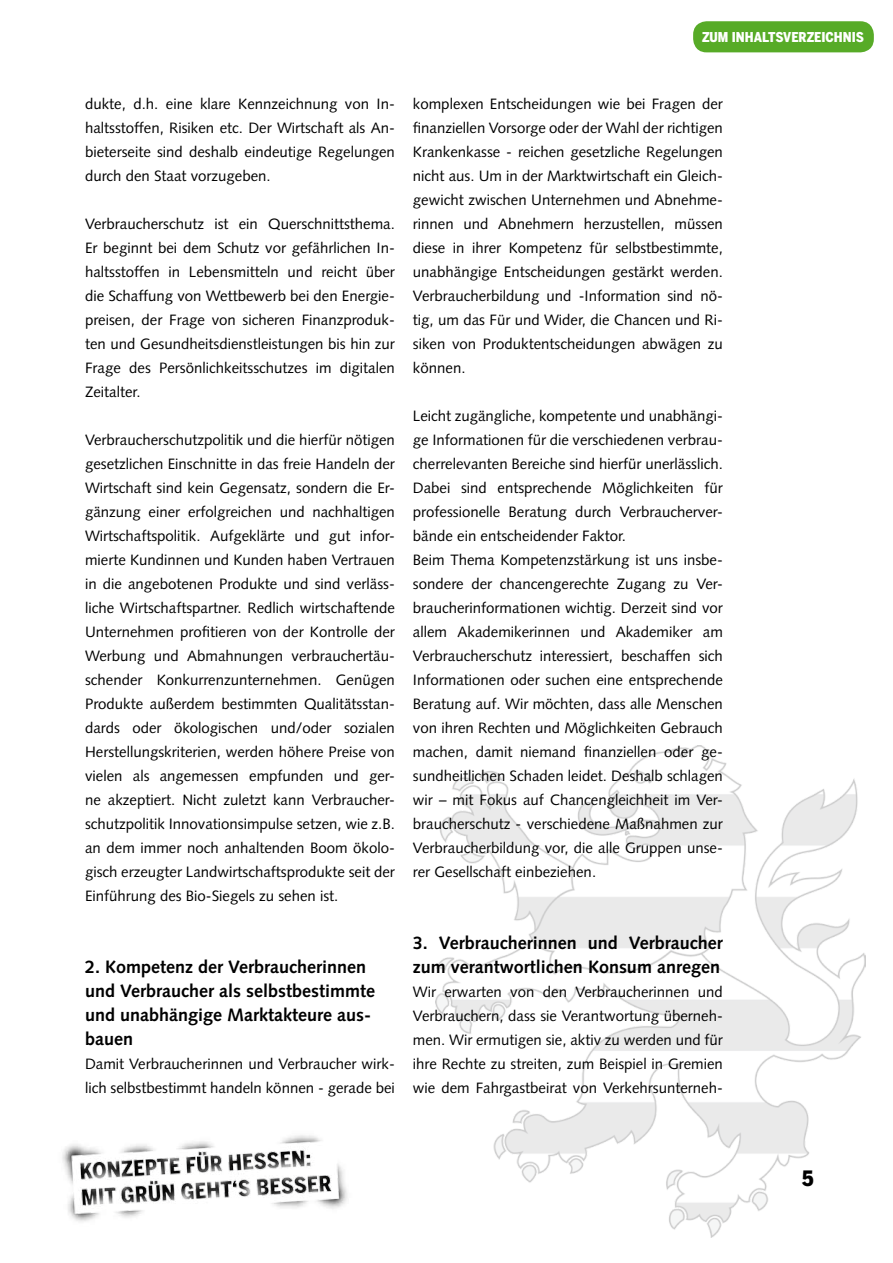
<style>
.page{position:relative;width:893px;height:1263px;background:#fff}
.page>*{position:absolute;margin:0;border:0;box-sizing:border-box;transform-origin:0 0}
.t1{font:900 21px "Benton Sans Cond";color:#000}
.t2{font:700 18px/24px "Gruene Syntax";color:#000}
.t3{font:15px/24px "Gruene Syntax";color:#000;text-align:justify}
.t4{font:900 13.5px "Benton Sans Cond";color:#fff}
</style>
<div class="page">
<img style="left:436px;top:746px;width:429px;height:491px">
<img style="left:62px;top:1135px;width:285px;height:87px">
<div style="left:693px;top:21px;width:181px;height:31px;background:#57ab27;border-radius:14px"></div>
<p class="t4" style="left:702px;top:29px;width:164px">ZUM INHALTSVERZEICHNIS</p>
<p class="t3" style="left:85px;top:92px;width:311px">dukte, d.h. eine klare Kennzeichnung von In&shy;haltsstoffen, Risiken etc. Der Wirtschaft als An&shy;bieterseite sind deshalb eindeutige Regelungen durch den Staat vorzugeben.</p>
<p class="t3" style="left:85px;top:212px;width:311px">Verbraucherschutz ist ein Querschnittsthema.<br>Er beginnt bei dem Schutz vor gefährlichen In&shy;haltsstoffen in Lebensmitteln und reicht über die Schaffung von Wettbewerb bei den Energie&shy;preisen, der Frage von sicheren Finanzproduk&shy;ten und Gesundheitsdienstleistungen bis hin zur Frage des Persönlichkeitsschutzes im digitalen Zeitalter.</p>
<p class="t3" style="left:85px;top:428px;width:311px">Verbraucherschutzpolitik und die hierfür nötigen gesetzlichen Einschnitte in das freie Handeln der Wirtschaft sind kein Gegensatz, sondern die Er&shy;gänzung einer erfolgreichen und nachhaltigen Wirtschaftspolitik. Aufgeklärte und gut infor&shy;mierte Kundinnen und Kunden haben Vertrauen in die angebotenen Produkte und sind verläss&shy;liche Wirtschaftspartner. Redlich wirtschaftende Unternehmen profitieren von der Kontrolle der Werbung und Abmahnungen verbrauchertäu&shy;schender Konkurrenzunternehmen. Genügen Produkte außerdem bestimmten Qualitätsstan&shy;dards oder ökologischen und/oder sozialen Herstellungskriterien, werden höhere Preise von vielen als angemessen empfunden und ger&shy;ne akzeptiert. Nicht zuletzt kann Verbraucher&shy;schutzpolitik Innovationsimpulse setzen, wie z.B. an dem immer noch anhaltenden Boom ökolo&shy;gisch erzeugter Landwirtschaftsprodukte seit der Einführung des Bio-Siegels zu sehen ist.</p>
<p class="t2" style="left:85px;top:955px;width:291px">2. Kompetenz der Verbraucherinnen und Verbraucher als selbstbestimmte und unabhängige Marktakteure aus&shy;bauen</p>
<p class="t3" style="left:85px;top:1052px;width:311px">Damit Verbraucherinnen und Verbraucher wirk&shy;lich selbstbestimmt handeln können - gerade bei</p>
<p class="t3" style="left:413px;top:92px;width:311px">komplexen Entscheidungen wie bei Fragen der finanziellen Vorsorge oder der Wahl der richtigen Krankenkasse - reichen gesetzliche Regelungen nicht aus. Um in der Marktwirtschaft ein Gleich&shy;gewicht zwischen Unternehmen und Abnehme&shy;rinnen und Abnehmern herzustellen, müssen diese in ihrer Kompetenz für selbstbestimmte, unabhängige Entscheidungen gestärkt werden.<br>Verbraucherbildung und -Information sind nö&shy;tig, um das Für und Wider, die Chancen und Ri&shy;siken von Produktentscheidungen abwägen zu können.</p>
<p class="t3" style="left:413px;top:404px;width:311px;text-align:left">Leicht zugängliche, kompetente und unabhängi&shy;ge Informationen für die verschiedenen verbrau&shy;cherrelevanten Bereiche sind hierfür unerlässlich.<br>Dabei sind entsprechende Möglichkeiten für professionelle Beratung durch Verbraucherver&shy;bände ein entscheidender Faktor.<br>Beim Thema Kompetenzstärkung ist uns insbe&shy;sondere der chancengerechte Zugang zu Ver&shy;braucherinformationen wichtig. Derzeit sind vor allem Akademikerinnen und Akademiker am Verbraucherschutz interessiert, beschaffen sich Informationen oder suchen eine entsprechende Beratung auf. Wir möchten, dass alle Menschen von ihren Rechten und Möglichkeiten Gebrauch machen, damit niemand finanziellen oder ge&shy;sundheitlichen Schaden leidet. Deshalb schlagen wir – mit Fokus auf Chancengleichheit im Ver&shy;braucherschutz - verschiedene Maßnahmen zur Verbraucherbildung vor, die alle Gruppen unse&shy;rer Gesellschaft einbeziehen.</p>
<p class="t2" style="left:413px;top:931px;width:311px">3. Verbraucherinnen und Verbraucher zum verantwortlichen Konsum anregen</p>
<p class="t3" style="left:413px;top:980px;width:311px">Wir erwarten von den Verbraucherinnen und Verbrauchern, dass sie Verantwortung überneh&shy;men. Wir ermutigen sie, aktiv zu werden und für ihre Rechte zu streiten, zum Beispiel in Gremien wie dem Fahrgastbeirat von Verkehrsunterneh-</p>
<h1 class="t1" style="left:802px;top:1166px;width:13px">5</h1>
</div>
